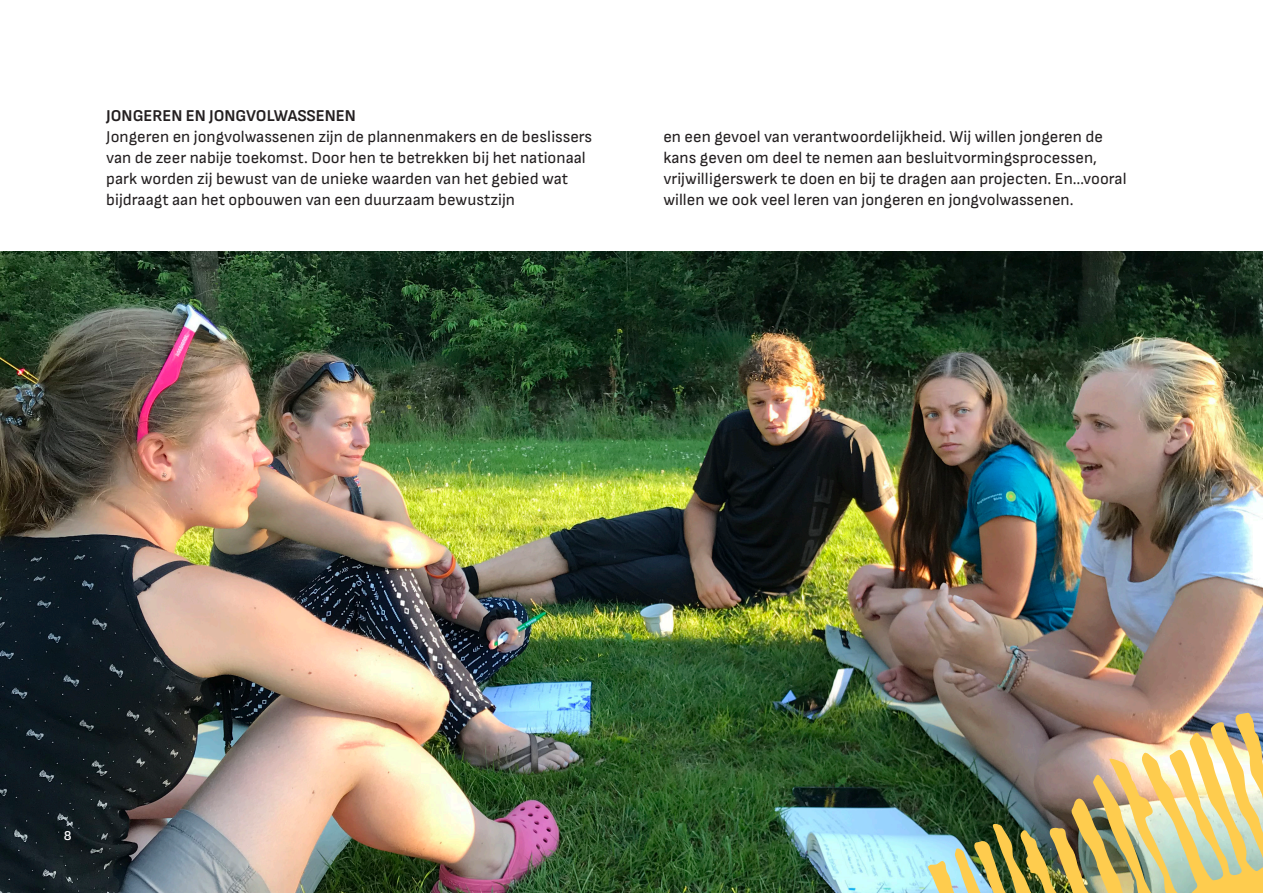
<style>
.page{position:relative;width:1263px;height:893px;background:#fff}
.page>*{position:absolute;margin:0;border:0;box-sizing:border-box;transform-origin:0 0}
.Standaardtekst{font:16.5px/21px "Sofia Sans";color:#231f20}
.Standaardtekst_Bold_KOP{font:700 16.5px "Sofia Sans";color:#231f20}
.t1{font:600 13.5px "Sofia Sans";color:#fff}
</style>
<div class="page">
<img style="left:0;top:252px;width:1263px;height:641px">
<img style="left:928px;top:712px;width:335px;height:181px">
<p class="Standaardtekst_Bold_KOP" style="left:106px;top:106px;width:251px">JONGEREN EN JONGVOLWASSENEN</p>
<p class="Standaardtekst" style="left:106px;top:126px;width:487px">Jongeren en jongvolwassenen zijn de plannenmakers en de beslissers van de zeer nabije toekomst. Door hen te betrekken bij het nationaal park worden zij bewust van de unieke waarden van het gebied wat bijdraagt aan het opbouwen van een duurzaam bewustzijn</p>
<p class="Standaardtekst" style="left:663px;top:126px;width:465px">en een gevoel van verantwoordelijkheid. Wij willen jongeren de kans geven om deel te nemen aan besluitvormingsprocessen, vrijwilligerswerk te doen en bij te dragen aan projecten. En…vooral willen we ook veel leren van jongeren en jongvolwassenen.</p>
<p class="t1" style="left:64px;top:828px;width:9px">8</p>
</div>
